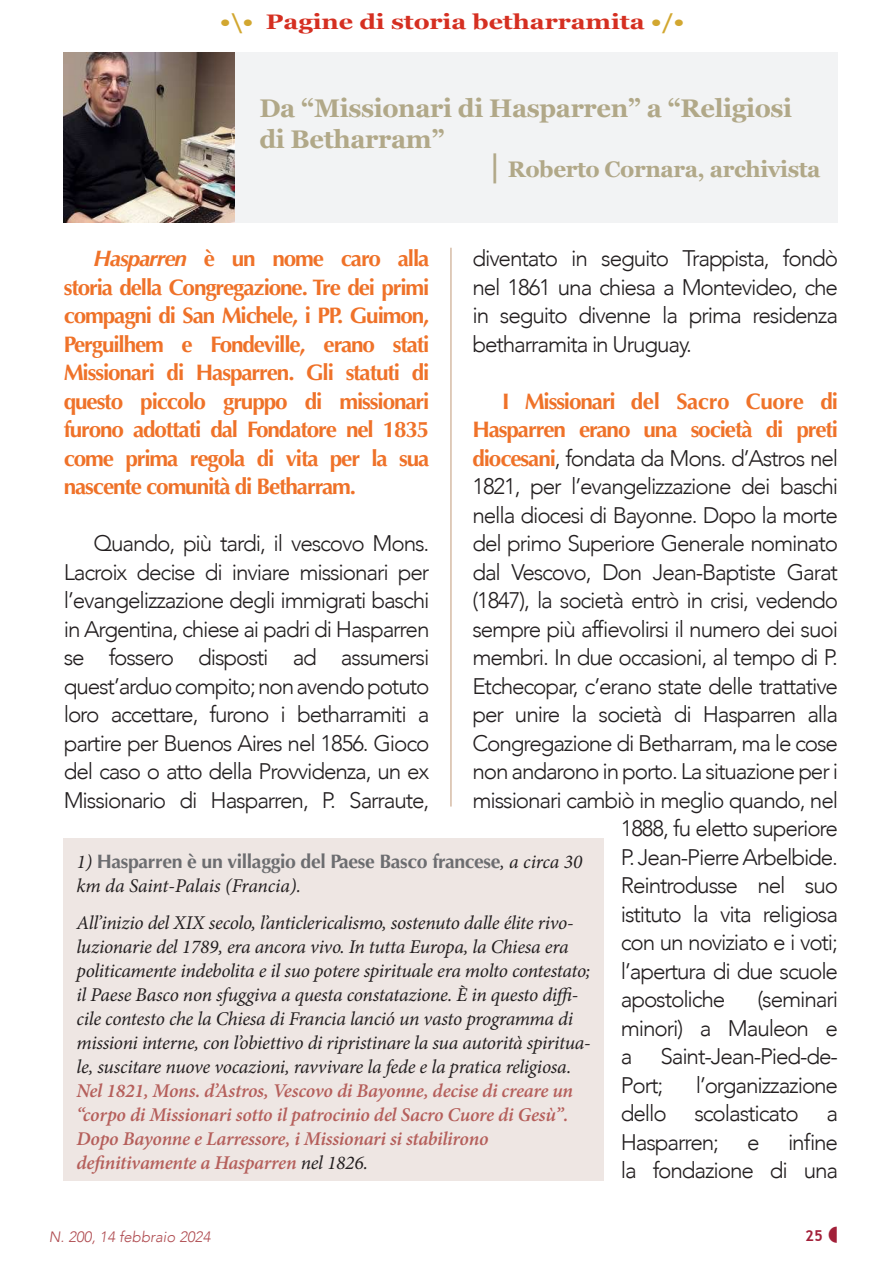
<style>
.page{position:relative;width:893px;height:1263px;background:#fff}
.page>*{position:absolute;margin:0;border:0;box-sizing:border-box;transform-origin:0 0}
.t1{font:700 25.5px/31.5px "Georgia";letter-spacing:-.015em;color:#b1a888}
.t2{font:300 22.5px/28.5px "Avenir";letter-spacing:-.05em;color:#231f20;text-align:justify}
.t3{font:700 22.5px/28.5px "Optima";letter-spacing:-.05em;color:#ef7229;text-align:right}
.t4{font:700 22.5px "Georgia";letter-spacing:-.02em;color:#b1a888}
.t5{font:700 21px "Georgia";letter-spacing:-.005em;color:#d52f21;scale:1.2 1}
.t6{font:italic 19.5px/24px "Minion Pro";letter-spacing:-.02em;color:#231f20}
.t7{font:italic 600 19.5px/24px "Minion Pro";letter-spacing:-.015em;color:#b55f5b}
.t8{font:700 19.5px "Optima";letter-spacing:-.02em;color:#6c6d70}
.t9{font:italic 300 15px "Avenir";color:#b04d52}
.t10{font:700 15px "Trebuchet MS";color:#a22039}
.s1{color:#d2a730}
.s2{font-size:31.5px}
.s3{font-family:"Optima";font-weight:700;color:#ef7229}
.s4{font-style:italic}
.s5{font-family:"Minion Pro";font-weight:400;font-style:italic;color:#231f20}
.s6{font-weight:400;color:#231f20}
</style>
<div class="page">
<div style="left:230px;top:52px;width:608px;height:170px;background:#f2f3f4"></div>
<hr style="left:451px;top:248px;width:1px;height:558px;background:#c19a78">
<img style="left:64px;top:52px;width:170px;height:170px">
<div style="left:64px;top:838px;width:540px;height:343px;background:#eee6e3"></div>
<p class="t5" style="left:220px;top:5px;width:389px"><span class="s1">•\•</span> Pagine di storia betharramita <span class="s1">•/•</span></p>
<p class="t1" style="left:259px;top:91px;width:534px">Da “Missionari di Hasparren” a “Religiosi di Betharram”</p>
<p class="t4" style="left:489px;top:152px;width:333px"><span class="s2">|</span> Roberto Cornara, archivista</p>
<p class="t2" style="left:472px;top:244px;width:367px">diventato in seguito Trappista, fondò nel 1861 una chiesa a Montevideo, che in seguito divenne la prima residenza betharramita in Uruguay.</p>
<p class="t3" style="left:472px;top:387px;width:367px">I Missionari del Sacro Cuore di<br>Hasparren erano una società di preti</p>
<p class="t2" style="left:472px;top:444px;width:367px"><span class="s3">diocesani</span>, fondata da Mons. d’Astros nel</p>
<p class="t2" style="left:472px;top:472px;width:367px">1821, per l’evangelizzazione dei baschi</p>
<p class="t2" style="left:472px;top:501px;width:367px">nella diocesi di Bayonne. Dopo la morte</p>
<p class="t2" style="left:472px;top:529px;width:367px">del primo Superiore Generale nominato</p>
<p class="t2" style="left:472px;top:558px;width:367px">dal Vescovo, Don Jean-Baptiste Garat</p>
<p class="t2" style="left:472px;top:586px;width:367px">(1847), la società entrò in crisi, vedendo</p>
<p class="t2" style="left:472px;top:615px;width:367px">sempre più affievolirsi il numero dei suoi</p>
<p class="t2" style="left:472px;top:643px;width:367px">membri. In due occasioni, al tempo di P.</p>
<p class="t2" style="left:472px;top:672px;width:367px">Etchecopar, c’erano state delle trattative</p>
<p class="t2" style="left:472px;top:700px;width:367px">per unire la società di Hasparren alla</p>
<p class="t2" style="left:472px;top:729px;width:367px">Congregazione di Betharram, ma le cose</p>
<p class="t2" style="left:472px;top:757px;width:367px">non andarono in porto. La situazione per i</p>
<p class="t2" style="left:472px;top:786px;width:367px">missionari cambiò in meglio quando, nel</p>
<p class="t2" style="left:621px;top:814px;width:219px">1888, fu eletto superiore</p>
<p class="t2" style="left:621px;top:843px;width:219px">P. Jean-Pierre Arbelbide.</p>
<p class="t2" style="left:621px;top:871px;width:219px">Reintrodusse nel suo</p>
<p class="t2" style="left:621px;top:900px;width:219px">istituto la vita religiosa</p>
<p class="t2" style="left:621px;top:928px;width:219px">con un noviziato e i voti;</p>
<p class="t2" style="left:621px;top:957px;width:219px">l’apertura di due scuole</p>
<p class="t2" style="left:621px;top:985px;width:106px">apostoliche</p>
<p class="t3" style="left:64px;top:245px;width:367px;text-align:justify;text-indent:30px"><span class="s4">Hasparren</span> è un nome caro alla storia della Congregazione. Tre dei primi compagni di San Michele, i PP. Guimon, Perguilhem e Fondeville, erano stati Missionari di Hasparren. Gli statuti di questo piccolo gruppo di missionari furono adottati dal Fondatore nel 1835 come prima regola di vita per la sua nascente comunità di Betharram.</p>
<p class="t2" style="left:64px;top:529px;width:367px;text-indent:30px">Quando, più tardi, il vescovo Mons.<br>Lacroix decise di inviare missionari per l’evangelizzazione degli immigrati baschi in Argentina, chiese ai padri di Hasparren se fossero disposti ad assumersi quest’arduo compito; non avendo potuto loro accettare, furono i betharramiti a partire per Buenos Aires nel 1856. Gioco del caso o atto della Provvidenza, un ex Missionario di Hasparren, P. Sarraute,</p>
<p class="t8" style="left:77px;top:850px;width:507px"><span class="s5">1)</span> Hasparren è un villaggio del Paese Basco francese<span class="s5">, a circa 30</span></p>
<p class="t6" style="left:77px;top:867px;width:499px;line-height:36.8px">km da Saint-Palais (Francia).<br>All’inizio del XIX secolo, l’anticlericalismo, sostenuto dalle élite rivo-</p>
<p class="t6" style="left:77px;top:934px;width:516px">luzionarie del 1789, era ancora vivo. In tutta Europa, la Chiesa era politicamente indebolita e il suo potere spirituale era molto contestato; il Paese Basco non sfuggiva a questa constatazione. È in questo diffi&shy;cile contesto che la Chiesa di Francia lanció un vasto programma di missioni interne, con l’obiettivo di ripristinare la sua autorità spiritua&shy;le, suscitare nuove vocazioni, ravvivare la fede e la pratica religiosa.</p>
<p class="t7" style="left:77px;top:1078px;width:498px">Nel 1821, Mons. d’Astros, Vescovo di Bayonne, decise di creare un “corpo di Missionari sotto il patrocinio del Sacro Cuore di Gesù”.<br>Dopo Bayonne e Larressore, i Missionari si stabilirono definitivamente a Hasparren <span class="s6">nel 1826.</span></p>
<p class="t2" style="left:621px;top:985px;width:219px;text-indent:137px">(seminari minori) a Mauleon e a Saint-Jean-Pied-de-Port;</p>
<p class="t2" style="left:621px;top:1071px;width:219px;text-indent:75px">l’organizzazione dello scolasticato a Hasparren;</p>
<p class="t2" style="left:621px;top:1128px;width:219px;text-align:right">infine<br>la fondazione di una</p>
<p class="t2" style="left:747px;top:1128px;width:14px">e</p>
<p class="t9" style="left:49px;top:1228px;width:163px">N. 200, 14 febbraio 2024</p>
<p class="t10" style="left:805px;top:1226px;width:19px">25</p>
</div>
